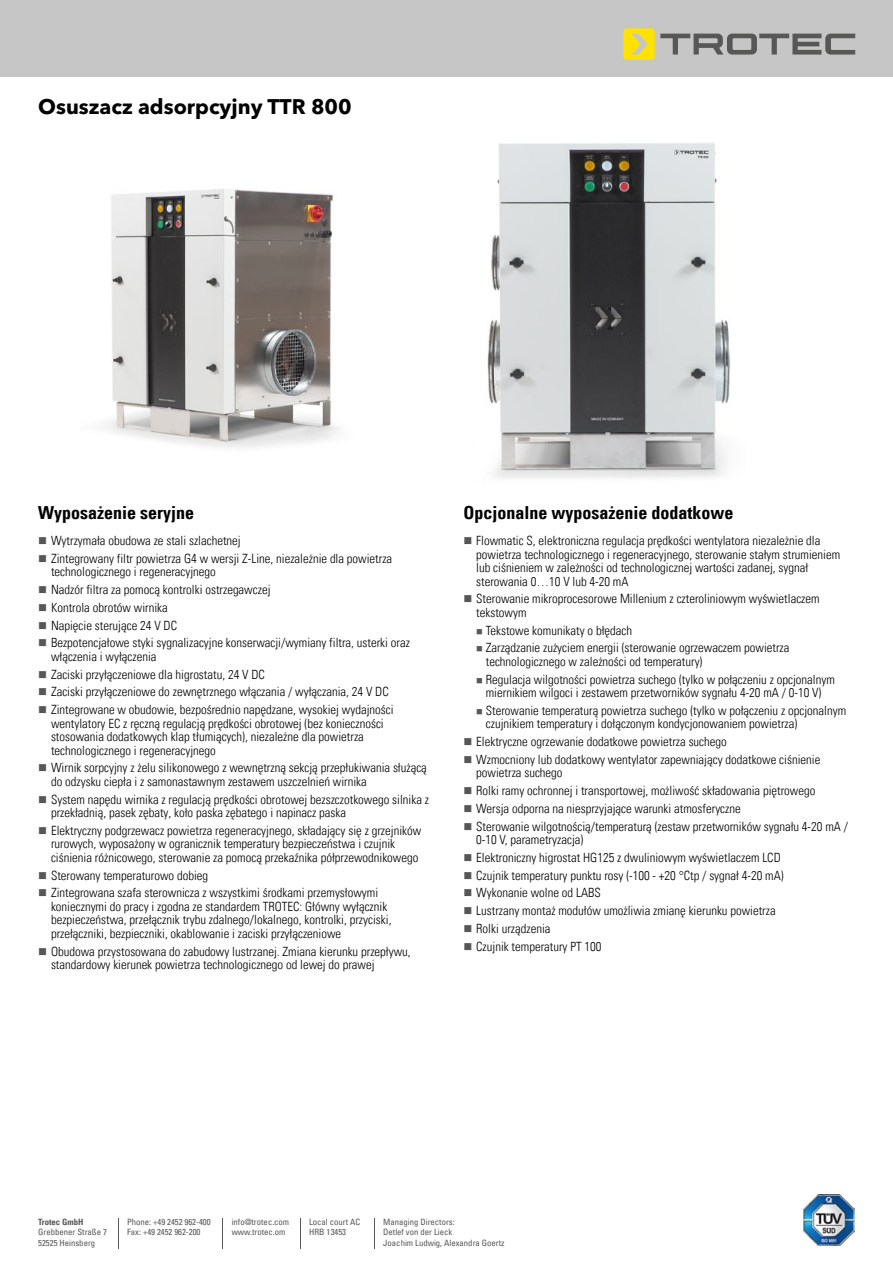
<style>
.page{position:relative;width:893px;height:1263px;background:#fff}
.page>*{position:absolute;margin:0;border:0;box-sizing:border-box;transform-origin:0 0}
.t1{font:700 21px "Avenir Next W1 G";color:#000}
.t2{font:18px "Univers Com 67 Bold Cond";color:#000}
.t3{font:12.75px/13.5px "Univers Com 47 Light Cond";color:#000}
.t4{font:condensed 8.7px/10.5px "Univers Com 57";color:#575756}
.t5{font:8.7px "Univers Com 67 Bold Cond";color:#575756}
.s1{color:#575756}
</style>
<div class="page">
<img style="left:106px;top:189px;width:233px;height:259px">
<img style="left:487px;top:143px;width:244px;height:335px">
<div style="left:0;top:0;width:893px;height:77px;background:#c6c6c6"></div>
<svg style="left:623px;top:28px;width:232px;height:32px"></svg>
<img style="left:803px;top:1194px;width:52px;height:51px">
<hr style="left:374px;top:1218px;width:1px;height:30px;background:#575756">
<hr style="left:222px;top:1218px;width:1px;height:30px;background:#575756">
<hr style="left:118px;top:1218px;width:1px;height:30px;background:#575756">
<hr style="left:300px;top:1218px;width:1px;height:30px;background:#575756">
<h1 class="t1" style="left:38px;top:93px;width:315px">Osuszacz adsorpcyjny TTR 800</h1>
<h2 class="t2" style="left:38px;top:502px;width:157px">Wyposażenie seryjne</h2>
<p class="t3" style="left:38px;top:534px;width:204px"><span class="s1">■</span> Wytrzymała obudowa ze stali szlachetnej</p>
<p class="t3" style="left:51px;top:552px;width:343px;text-indent:-13px"><span class="s1">■</span> Zintegrowany filtr powietrza G4 w wersji Z-Line, niezależnie dla powietrza technologicznego i regeneracyjnego</p>
<p class="t3" style="left:38px;top:583px;width:234px"><span class="s1">■</span> Nadzór filtra za pomocą kontrolki ostrzegawczej</p>
<p class="t3" style="left:38px;top:601px;width:131px"><span class="s1">■</span> Kontrola obrotów wirnika</p>
<p class="t3" style="left:38px;top:618px;width:140px"><span class="s1">■</span> Napięcie sterujące 24 V DC</p>
<p class="t3" style="left:51px;top:636px;width:360px;text-indent:-13px"><span class="s1">■</span> Bezpotencjałowe styki sygnalizacyjne konserwacji/wymiany filtra, usterki oraz włączenia i wyłączenia</p>
<p class="t3" style="left:38px;top:667px;width:228px"><span class="s1">■</span> Zaciski przyłączeniowe dla higrostatu, 24 V DC</p>
<p class="t3" style="left:38px;top:685px;width:352px"><span class="s1">■</span> Zaciski przyłączeniowe do zewnętrznego włączania / wyłączania, 24 V DC</p>
<p class="t3" style="left:51px;top:703px;width:344px;text-indent:-13px"><span class="s1">■</span> Zintegrowane w obudowie, bezpośrednio napędzane, wysokiej wydajności wentylatory EC z ręczną regulacją prędkości obrotowej (bez konieczności stosowania dodatkowych klap tłumiących), niezależne dla powietrza technologicznego i regeneracyjnego</p>
<p class="t3" style="left:51px;top:761px;width:377px;text-indent:-13px"><span class="s1">■</span> Wirnik sorpcyjny z żelu silikonowego z wewnętrzną sekcją przepłukiwania służącą do odzysku ciepła i z samonastawnym zestawem uszczelnień wirnika</p>
<p class="t3" style="left:51px;top:792px;width:380px;text-indent:-13px"><span class="s1">■</span> System napędu wirnika z regulacją prędkości obrotowej bezszczotkowego silnika z przekładnią, pasek zębaty, koło paska zębatego i napinacz paska</p>
<p class="t3" style="left:51px;top:824px;width:372px;text-indent:-13px"><span class="s1">■</span> Elektryczny podgrzewacz powietrza regeneracyjnego, składający się z grzejników rurowych, wyposażony w ogranicznik temperatury bezpieczeństwa i czujnik ciśnienia różnicowego, sterowanie za pomocą przekaźnika półprzewodnikowego</p>
<p class="t3" style="left:38px;top:868px;width:171px"><span class="s1">■</span> Sterowany temperaturowo dobieg</p>
<p class="t3" style="left:51px;top:886px;width:342px;text-indent:-13px"><span class="s1">■</span> Zintegrowana szafa sterownicza z wszystkimi środkami przemysłowymi koniecznymi do pracy i zgodna ze standardem TROTEC: Główny wyłącznik bezpieczeństwa, przełącznik trybu zdalnego/lokalnego, kontrolki, przyciski, przełączniki, bezpieczniki, okablowanie i zaciski przyłączeniowe</p>
<p class="t3" style="left:51px;top:944px;width:361px;text-indent:-13px"><span class="s1">■</span> Obudowa przystosowana do zabudowy lustrzanej. Zmiana kierunku przepływu, standardowy kierunek powietrza technologicznego od lewej do prawej</p>
<h2 class="t2" style="left:463px;top:502px;width:272px">Opcjonalne wyposażenie dodatkowe</h2>
<p class="t3" style="left:476px;top:534px;width:365px;text-indent:-13px"><span class="s1">■</span> Flowmatic S, elektroniczna regulacja prędkości wentylatora niezależnie dla powietrza technologicznego i regeneracyjnego, sterowanie stałym strumieniem lub ciśnieniem w zależności od technologicznej wartości zadanej, sygnał sterowania 0…10 V lub 4-20 mA</p>
<p class="t3" style="left:476px;top:592px;width:345px;text-indent:-13px"><span class="s1">■</span> Sterowanie mikroprocesorowe Millenium z czteroliniowym wyświetlaczem tekstowym</p>
<p class="t3" style="left:476px;top:623px;width:157px"><span class="s1">■</span> Tekstowe komunikaty o błędach</p>
<p class="t3" style="left:486px;top:641px;width:305px;text-indent:-10px"><span class="s1">■</span> Zarządzanie zużyciem energii (sterowanie ogrzewaczem powietrza technologicznego w zależności od temperatury)</p>
<p class="t3" style="left:476px;top:672px;width:360px;text-align:center"><span class="s1">■</span> Regulacja wilgotności powietrza suchego (tylko w połączeniu z opcjonalnym miernikiem wilgoci i zestawem przetworników sygnału 4-20 mA / 0-10 V)</p>
<p class="t3" style="left:486px;top:704px;width:362px;text-indent:-10px"><span class="s1">■</span> Sterowanie temperaturą powietrza suchego (tylko w połączeniu z opcjonalnym czujnikiem temperatury i dołączonym kondycjonowaniem powietrza)</p>
<p class="t3" style="left:463px;top:735px;width:265px"><span class="s1">■</span> Elektryczne ogrzewanie dodatkowe powietrza suchego</p>
<p class="t3" style="left:476px;top:753px;width:346px;text-indent:-13px"><span class="s1">■</span> Wzmocniony lub dodatkowy wentylator zapewniający dodatkowe ciśnienie powietrza suchego</p>
<p class="t3" style="left:463px;top:784px;width:353px"><span class="s1">■</span> Rolki ramy ochronnej i transportowej, możliwość składowania piętrowego</p>
<p class="t3" style="left:463px;top:802px;width:279px"><span class="s1">■</span> Wersja odporna na niesprzyjające warunki atmosferyczne</p>
<p class="t3" style="left:476px;top:819px;width:373px;text-indent:-13px"><span class="s1">■</span> Sterowanie wilgotnością/temperaturą (zestaw przetworników sygnału 4-20 mA /<br>0-10 V, parametryzacja)</p>
<p class="t3" style="left:463px;top:851px;width:319px"><span class="s1">■</span> Elektroniczny higrostat HG125 z dwuliniowym wyświetlaczem LCD</p>
<p class="t3" style="left:463px;top:868px;width:322px"><span class="s1">■</span> Czujnik temperatury punktu rosy (-100 - +20 °Ctp / sygnał 4-20 mA)</p>
<p class="t3" style="left:463px;top:886px;width:139px"><span class="s1">■</span> Wykonanie wolne od LABS</p>
<p class="t3" style="left:463px;top:904px;width:314px"><span class="s1">■</span> Lustrzany montaż modułów umożliwia zmianę kierunku powietrza</p>
<p class="t3" style="left:463px;top:922px;width:89px"><span class="s1">■</span> Rolki urządzenia</p>
<p class="t3" style="left:463px;top:939px;width:140px"><span class="s1">■</span> Czujnik temperatury PT 100</p>
<p class="t5" style="left:38px;top:1216px;width:47px">Trotec GmbH</p>
<p class="t4" style="left:38px;top:1226px;width:70px">Grebbener Straße 7<br>52525 Heinsberg</p>
<p class="t4" style="left:127px;top:1216px;width:85px">Phone: +49 2452 962-400<br>Fax: +49 2452 962-200</p>
<p class="t4" style="left:309px;top:1216px;width:53px">Local court AC<br>HRB 13453</p>
<p class="t4" style="left:383px;top:1216px;width:123px">Managing Directors:<br>Detlef von der Lieck<br>Joachim Ludwig, Alexandra Goertz</p>
<p class="t4" style="left:232px;top:1216px;width:59px">info@trotec.com www.trotec.om</p>
</div>
